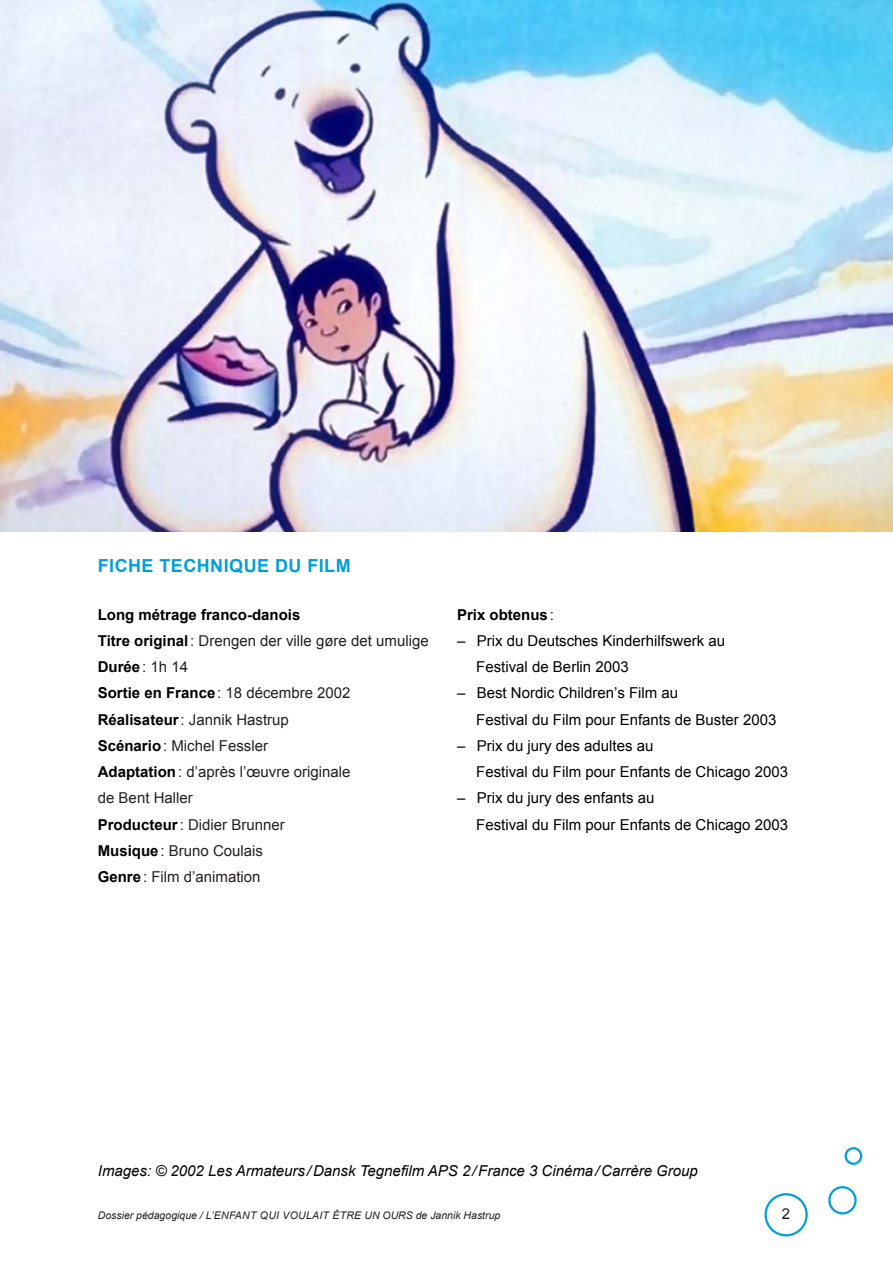
<style>
.page{position:relative;width:893px;height:1263px;background:#fff}
.page>*{position:absolute;margin:0;border:0;box-sizing:border-box;transform-origin:0 0}
.t1{font:700 18px "Arial";letter-spacing:.025em;color:#00a0da}
.t2{font:15px/26.2px "Arial";color:#231f20}
.t3{font:15px "Arial";color:#000}
.t4{font:italic 15px "Arial";color:#000}
.t5{font:700 15px "Arial";color:#000}
.t6{font:italic 10.5px "Arial";color:#231f20}
.s1{font-weight:700;color:#000}
.s2{font-weight:400;color:#231f20}
</style>
<div class="page">
<div style="left:764px;top:1193px;width:44px;height:43px;border:2px solid #00a0da;border-radius:50%"></div>
<div style="left:828px;top:1186px;width:29px;height:28px;border:2px solid #00a0da;border-radius:50%"></div>
<svg style="left:846px;top:1148px;width:15px;height:16px"></svg>
<div style="left:844px;top:1147px;width:18px;height:18px;border:2px solid #00a0da;border-radius:50%"></div>
<img style="left:0;top:0;width:893px;height:531px">
<p class="t1" style="left:98px;top:554px;width:125px">FICHE TECHNIQUE</p>
<p class="t1" style="left:275px;top:554px;width:77px">DU FILM</p>
<p class="t2" style="left:98px;top:601px;width:332px"><span class="s1">Long métrage franco-danois<br>Titre original</span>: Drengen der ville gøre det umulige<br><span class="s1">Durée</span>: 1h 14<br><span class="s1">Sortie en France</span>: 18 décembre 2002<br><span class="s1">Réalisateur</span>: Jannik Hastrup<br><span class="s1">Scénario</span>: Michel Fessler<br><span class="s1">Adaptation</span>: d’après l’œuvre originale<br>de Bent Haller<br><span class="s1">Producteur</span>: Didier Brunner<br><span class="s1">Musique</span>: Bruno Coulais<br><span class="s1">Genre</span>: Film d’animation</p>
<p class="t5" style="left:457px;top:604px;width:98px">Prix obtenus<span class="s2">:</span></p>
<p class="t3" style="left:457px;top:631px;width:270px">–– Prix du Deutsches Kinderhilfswerk au</p>
<p class="t3" style="left:476px;top:657px;width:154px">Festival de Berlin 2003</p>
<p class="t3" style="left:457px;top:683px;width:223px">–– Best Nordic Children’s Film au</p>
<p class="t3" style="left:476px;top:709px;width:302px">Festival du Film pour Enfants de Buster 2003</p>
<p class="t3" style="left:457px;top:736px;width:198px">–– Prix du jury des adultes au</p>
<p class="t3" style="left:476px;top:762px;width:313px">Festival du Film pour Enfants de Chicago 2003</p>
<p class="t3" style="left:457px;top:788px;width:199px">–– Prix du jury des enfants au</p>
<p class="t3" style="left:476px;top:814px;width:313px">Festival du Film pour Enfants de Chicago 2003</p>
<p class="t4" style="left:98px;top:1161px;width:602px">Images: © 2002 Les Armateurs /Dansk Tegnefilm APS 2/France 3 Cinéma/Carrère Group</p>
<p class="t6" style="left:98px;top:1208px;width:404px">Dossier pédagogique / l’ENFANT QUI VOULAIT ÊTRE UN OURS de Jannik Hastrup</p>
<p class="t2" style="left:782px;top:1200px;width:10px">2</p>
</div>
